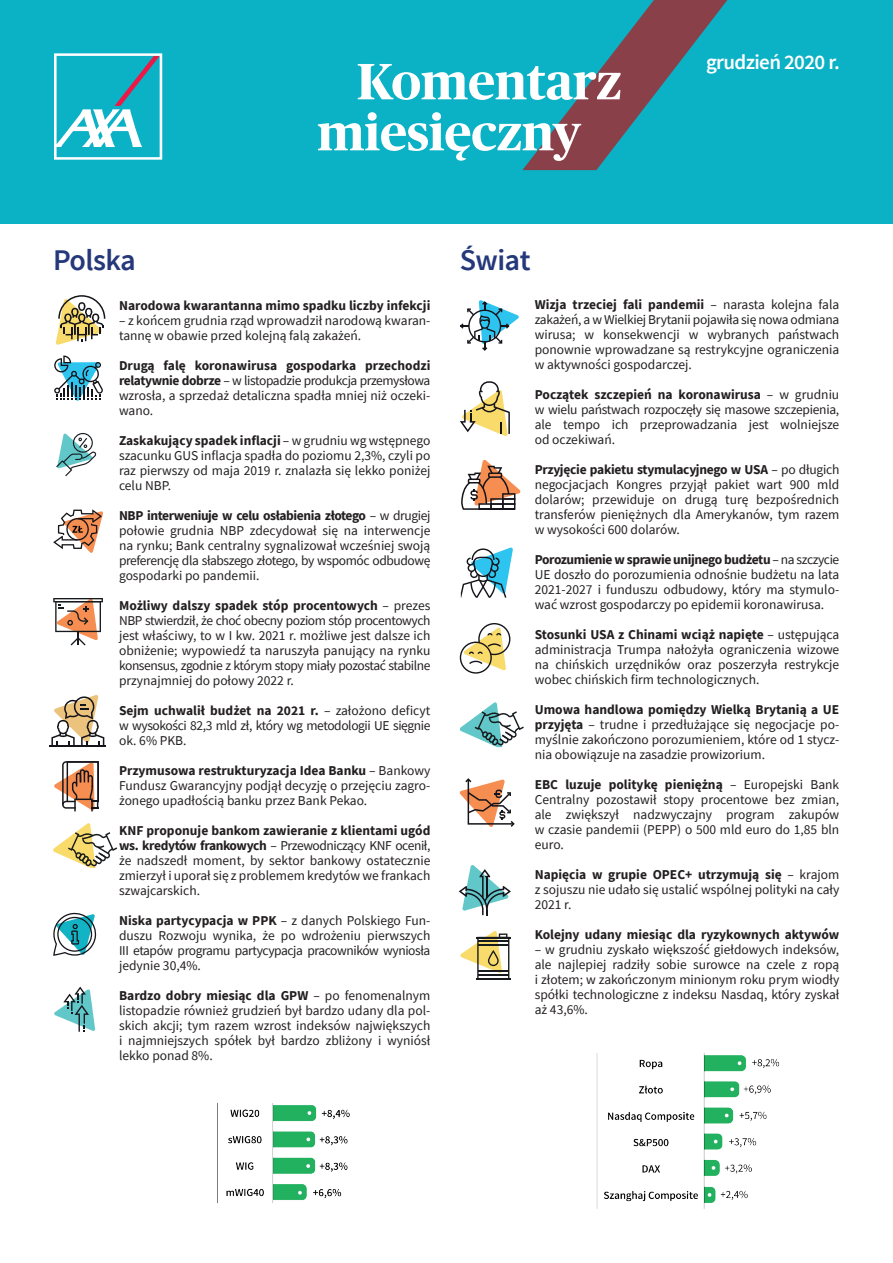
<style>
.page{position:relative;width:893px;height:1263px;background:#fff}
.page>*{position:absolute;margin:0;border:0;box-sizing:border-box;transform-origin:0 0}
.t1{font:700 51px/51px "Publico Headline";color:#fff}
.t2{font:600 30px "Source Sans Pro";letter-spacing:-.02em;color:#25387a}
.t3{font:600 21px "Source Sans Pro";letter-spacing:-.03em;color:#fff}
.t4{font:13.5px/15px "Source Sans Pro";color:#231f20;text-align:justify}
.t5{font:700 13.5px "Source Sans Pro";color:#231f20}
.s1{font-weight:700}
</style>
<div class="page">
<svg style="left:459px;top:778px;width:56px;height:49px"></svg>
<svg style="left:459px;top:865px;width:52px;height:50px"></svg>
<div style="left:0;top:0;width:893px;height:223px;background:#0bb1c5"></div>
<svg style="left:522px;top:0;width:205px;height:170px"></svg>
<svg style="left:54px;top:53px;width:108px;height:107px"></svg>
<svg style="left:53px;top:598px;width:50px;height:4px"></svg>
<hr style="left:55px;top:599px;width:47px;height:2px;background:#171b1e">
<svg style="left:55px;top:598px;width:46px;height:47px"></svg>
<svg style="left:56px;top:433px;width:40px;height:43px"></svg>
<svg style="left:56px;top:295px;width:49px;height:50px"></svg>
<svg style="left:461px;top:460px;width:60px;height:50px"></svg>
<svg style="left:461px;top:547px;width:52px;height:51px"></svg>
<hr style="left:476px;top:937px;width:35px;height:1px;background:#171b1e">
<hr style="left:476px;top:978px;width:35px;height:1px;background:#171b1e">
<svg style="left:460px;top:931px;width:49px;height:47px"></svg>
<hr style="left:478px;top:944px;width:31px;height:1px;background:#171b1e">
<hr style="left:478px;top:971px;width:31px;height:1px;background:#171b1e">
<img style="left:217px;top:1103px;width:133px;height:101px">
<img style="left:596px;top:1053px;width:184px;height:156px">
<svg style="left:53px;top:509px;width:50px;height:44px"></svg>
<svg style="left:54px;top:356px;width:49px;height:45px"></svg>
<svg style="left:54px;top:823px;width:63px;height:45px"></svg>
<svg style="left:460px;top:623px;width:50px;height:51px"></svg>
<svg style="left:460px;top:300px;width:59px;height:51px"></svg>
<svg style="left:54px;top:986px;width:41px;height:46px"></svg>
<hr style="left:49px;top:745px;width:57px;height:2px;background:#15141a">
<svg style="left:51px;top:695px;width:53px;height:50px"></svg>
<svg style="left:53px;top:912px;width:44px;height:44px"></svg>
<svg style="left:460px;top:381px;width:50px;height:55px"></svg>
<svg style="left:54px;top:761px;width:45px;height:50px"></svg>
<svg style="left:460px;top:702px;width:64px;height:45px"></svg>
<h1 class="t1" style="left:317px;top:53px;width:305px;text-indent:39px">Komentarz miesięczny</h1>
<h3 class="t3" style="left:706px;top:49px;width:135px">grudzień 2020 r.</h3>
<h2 class="t2" style="left:53px;top:241px;width:84px">Polska</h2>
<h2 class="t2" style="left:460px;top:241px;width:72px">Świat</h2>
<p class="t5" style="left:119px;top:296px;width:313px">Narodowa kwarantanna mimo spadku liczby infekcji</p>
<p class="t4" style="left:119px;top:313px;width:313px">– z końcem grudnia rząd wprowadził narodową kwaran&shy;tannę w obawie przed kolejną falą zakażeń.</p>
<p class="t4" style="left:119px;top:358px;width:313px"><span class="s1">Drugą falę koronawirusa gospodarka przechodzi relatywnie dobrze</span> – w listopadzie produkcja przemysłowa wzrosła, a sprzedaż detaliczna spadła mniej niż oczeki&shy;wano.</p>
<p class="t4" style="left:119px;top:433px;width:313px"><span class="s1">Zaskakujący spadek inflacji</span> – w grudniu wg wstępnego szacunku GUS inflacja spadła do poziomu 2,3%, czyli po raz pierwszy od maja 2019 r. znalazła się lekko poniżej celu NBP.</p>
<p class="t4" style="left:119px;top:508px;width:313px"><span class="s1">NBP interweniuje w celu osłabienia złotego</span> – w drugiej połowie grudnia NBP zdecydował się na interwencje na rynku; Bank centralny sygnalizował wcześniej swoją preferencję dla słabszego złotego, by wspomóc odbudowę gospodarki po pandemii.</p>
<p class="t4" style="left:119px;top:598px;width:313px"><span class="s1">Możliwy dalszy spadek stóp procentowych</span> – prezes NBP stwierdził, że choć obecny poziom stóp procentowych jest właściwy, to w I kw. 2021 r. możliwe jest dalsze ich obniżenie; wypowiedź ta naruszyła panujący na rynku konsensus, zgodnie z którym stopy miały pozostać stabilne przynajmniej do połowy 2022 r.</p>
<p class="t4" style="left:119px;top:703px;width:313px"><span class="s1">Sejm uchwalił budżet na 2021 r.</span> – założono deficyt w wysokości 82,3 mld zł, który wg metodologii UE sięgnie ok. 6% PKB.</p>
<p class="t4" style="left:119px;top:763px;width:313px"><span class="s1">Przymusowa restrukturyzacja Idea Banku</span> – Bankowy Fundusz Gwarancyjny podjął decyzję o przejęciu zagro&shy;żonego upadłością banku przez Bank Pekao.</p>
<p class="t4" style="left:119px;top:823px;width:313px"><span class="s1">KNF proponuje bankom zawieranie z klientami ugód ws. kredytów frankowych</span> – Przewodniczący KNF ocenił, że nadszedł moment, by sektor bankowy ostatecznie zmierzył i uporał się z problemem kredytów we frankach szwajcarskich.</p>
<p class="t4" style="left:119px;top:913px;width:313px"><span class="s1">Niska partycypacja w PPK</span> – z danych Polskiego Fun&shy;duszu Rozwoju wynika, że po wdrożeniu pierwszych III etapów programu partycypacja pracowników wyniosła jedynie 30,4%.</p>
<p class="t4" style="left:119px;top:988px;width:313px"><span class="s1">Bardzo dobry miesiąc dla GPW</span> – po fenomenalnym listopadzie również grudzień był bardzo udany dla pol&shy;skich akcji; tym razem wzrost indeksów największych i najmniejszych spółek był bardzo zbliżony i wyniósł lekko ponad 8%.</p>
<p class="t4" style="left:535px;top:297px;width:306px"><span class="s1">Wizja trzeciej fali pandemii</span> – narasta kolejna fala zakażeń, a w Wielkiej Brytanii pojawiła się nowa odmiana wirusa; w konsekwencji w wybranych państwach ponownie wprowadzane są restrykcyjne ograniczenia w aktywności gospodarczej.</p>
<p class="t4" style="left:535px;top:387px;width:306px"><span class="s1">Początek szczepień na koronawirusa</span> – w grudniu w wielu państwach rozpoczęły się masowe szczepienia, ale tempo ich przeprowadzania jest wolniejsze od oczekiwań.</p>
<p class="t4" style="left:535px;top:462px;width:306px"><span class="s1">Przyjęcie pakietu stymulacyjnego w USA</span> – po długich negocjacjach Kongres przyjął pakiet wart 900 mld dolarów; przewiduje on drugą turę bezpośrednich transferów pieniężnych dla Amerykanów, tym razem w wysokości 600 dolarów.</p>
<p class="t4" style="left:535px;top:552px;width:306px"><span class="s1">Porozumienie w sprawie unijnego budżetu</span> – na szczycie UE doszło do porozumienia odnośnie budżetu na lata 2021-2027 i funduszu odbudowy, który ma stymulo&shy;wać wzrost gospodarczy po epidemii koronawirusa.</p>
<p class="t4" style="left:535px;top:627px;width:306px"><span class="s1">Stosunki USA z Chinami wciąż napięte</span> – ustępująca administracja Trumpa nałożyła ograniczenia wizowe na chińskich urzędników oraz poszerzyła restrykcje wobec chińskich firm technologicznych.</p>
<p class="t4" style="left:535px;top:702px;width:306px"><span class="s1">Umowa handlowa pomiędzy Wielką Brytanią a UE przyjęta</span> – trudne i przedłużające się negocjacje po&shy;myślnie zakończono porozumieniem, które od 1 stycz&shy;nia obowiązuje na zasadzie prowizorium.</p>
<p class="t4" style="left:535px;top:777px;width:306px"><span class="s1">EBC luzuje politykę pieniężną</span> – Europejski Bank Centralny pozostawił stopy procentowe bez zmian, ale zwiększył nadzwyczajny program zakupów w czasie pandemii (PEPP) o 500 mld euro do 1,85 bln euro.</p>
<p class="t4" style="left:535px;top:867px;width:306px"><span class="s1">Napięcia w grupie OPEC+ utrzymują się</span> – krajom z sojuszu nie udało się ustalić wspólnej polityki na cały 2021 r.</p>
<p class="t5" style="left:535px;top:926px;width:306px">Kolejny udany miesiąc dla ryzykownych aktywów</p>
<p class="t4" style="left:535px;top:942px;width:306px">– w grudniu zyskało większość giełdowych indeksów, ale najlepiej radziły sobie surowce na czele z ropą i złotem; w zakończonym minionym roku prym wiodły spółki technologiczne z indeksu Nasdaq, który zyskał aż 43,6%.</p>
</div>
